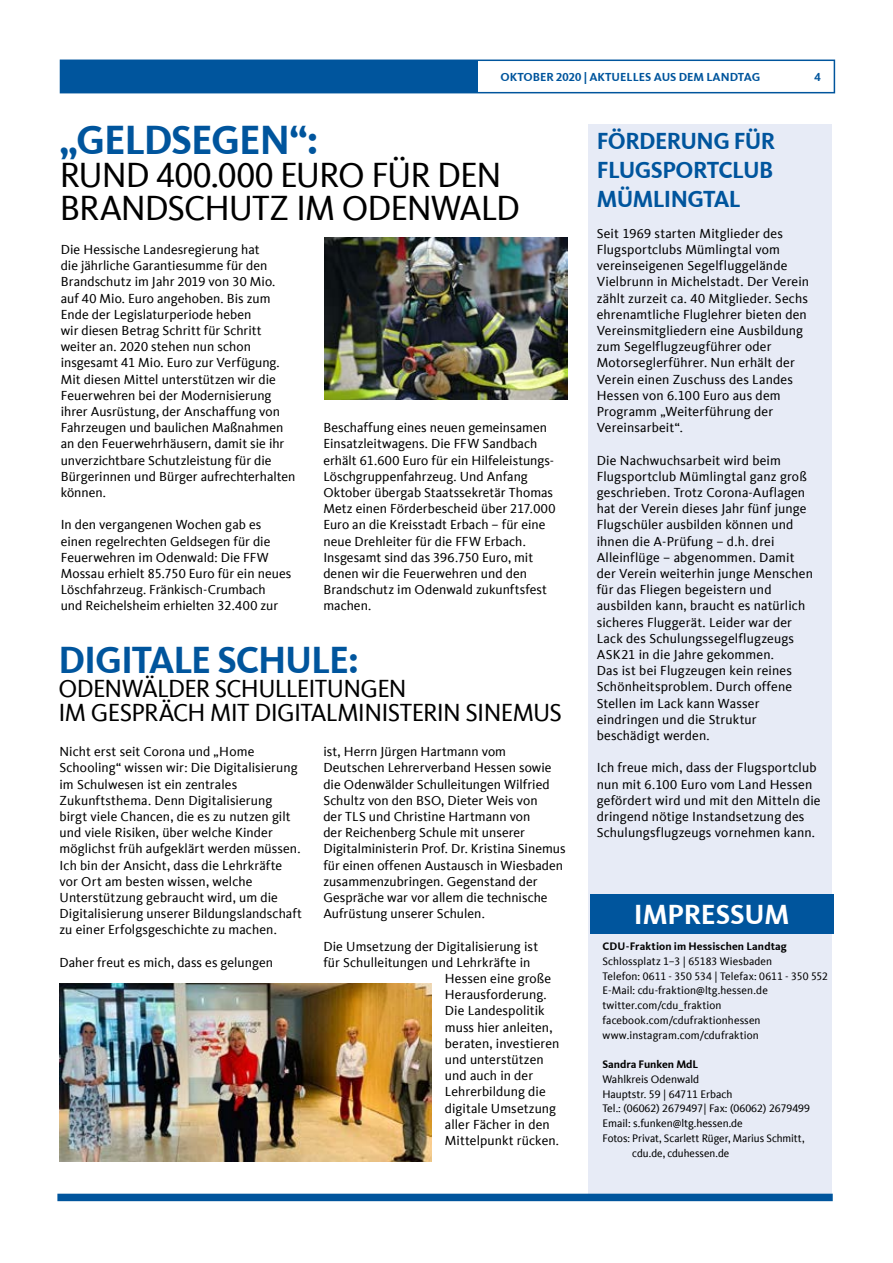
<style>
.page{position:relative;width:893px;height:1263px;background:#fff}
.page>*{position:absolute;margin:0;border:0;box-sizing:border-box;transform-origin:0 0}
.t1{font:700 42px "CDU Kievit Tab";letter-spacing:-.025em;color:#00559d}
.t2{font:700 39px "CDU Kievit Tab";letter-spacing:-.03em;color:#00559d}
.t3{font:36px/33px "CDU Kievit Tab";letter-spacing:-.03em;color:#000}
.t4{font:700 28.5px "CDU Kievit Tab";letter-spacing:-.01em;color:#fff}
.t5{font:25.5px/24px "CDU Kievit Tab";letter-spacing:-.03em;color:#000}
.t6{font:700 24px/28.8px "CDU Kievit Tab";letter-spacing:-.03em;color:#00559d;text-align:justify}
.t7{font:13.5px/16.2px "CDU Kievit Tab";letter-spacing:.005em;color:#000}
.t8{font:700 12px "CDU Kievit Tab";color:#00559d}
.t9{font:11.25px/14.7px "CDU Kievit Tab";color:#000}
.t10{font:700 11.25px "CDU Kievit Tab";letter-spacing:.01em;color:#000}
</style>
<div class="page">
<div style="left:588px;top:124px;width:244px;height:1069px;background:#e7ebf6"></div>
<div style="left:590px;top:894px;width:243px;height:39px;background:#00559d"></div>
<div style="left:57px;top:1194px;width:776px;height:7px;background:#00559d"></div>
<div style="left:60px;top:60px;width:775px;height:33px;border:2px solid #00559d"></div>
<div style="left:61px;top:60px;width:416px;height:32px;background:#00559d"></div>
<img style="left:325px;top:238px;width:243px;height:162px">
<img style="left:60px;top:983px;width:371px;height:178px">
<p class="t8" style="left:500px;top:70px;width:261px">OKTOBER 2020 | AKTUELLES AUS DEM LANDTAG</p>
<p class="t8" style="left:815px;top:70px;width:8px">4</p>
<h1 class="t1" style="left:60px;top:115px;width:260px">„GELDSEGEN“:</h1>
<h3 class="t3" style="left:60px;top:159px;width:462px">RUND 400.000 EURO FÜR DEN<br>BRANDSCHUTZ IM ODENWALD</h3>
<p class="t7" style="left:61px;top:241px;width:236px">Die Hessische Landesregierung hat<br>die jährliche Garantiesumme für den Brandschutz im Jahr 2019 von 30 Mio. auf 40 Mio. Euro angehoben. Bis zum Ende der Legislaturperiode heben<br>wir diesen Betrag Schritt für Schritt weiter an. 2020 stehen nun schon insgesamt 41 Mio. Euro zur Verfügung.<br>Mit diesen Mittel unterstützen wir die Feuerwehren bei der Modernisierung ihrer Ausrüstung, der Anschaffung von Fahrzeugen und baulichen Maßnahmen an den Feuerwehrhäusern, damit sie ihr unverzichtbare Schutzleistung für die Bürgerinnen und Bürger aufrechterhalten können.</p>
<p class="t7" style="left:61px;top:517px;width:232px">In den vergangenen Wochen gab es einen regelrechten Geldsegen für die Feuerwehren im Odenwald: Die FFW Mossau erhielt 85.750 Euro für ein neues Löschfahrzeug. Fränkisch-Crumbach<br>und Reichelsheim erhielten 32.400 zur</p>
<p class="t7" style="left:323px;top:420px;width:234px">Beschaffung eines neuen gemeinsamen Einsatzleitwagens. Die FFW Sandbach erhält 61.600 Euro für ein Hilfeleistungs-Löschgruppenfahrzeug. Und Anfang Oktober übergab Staatssekretär Thomas Metz einen Förderbescheid über 217.000<br>Euro an die Kreisstadt Erbach – für eine neue Drehleiter für die FFW Erbach.<br>Insgesamt sind das 396.750 Euro, mit denen wir die Feuerwehren und den Brandschutz im Odenwald zukunftsfest machen.</p>
<h2 class="t2" style="left:58px;top:637px;width:302px">DIGITALE SCHULE:</h2>
<h3 class="t5" style="left:58px;top:676px;width:505px">ODENWÄLDER SCHULLEITUNGEN<br>IM GESPRÄCH MIT DIGITALMINISTERIN SINEMUS</h3>
<p class="t7" style="left:60px;top:744px;width:244px">Nicht erst seit Corona und „Home Schooling“ wissen wir: Die Digitalisierung im Schulwesen ist ein zentrales Zukunftsthema. Denn Digitalisierung birgt viele Chancen, die es zu nutzen gilt und viele Risiken, über welche Kinder möglichst früh aufgeklärt werden müssen.<br>Ich bin der Ansicht, dass die Lehrkräfte vor Ort am besten wissen, welche Unterstützung gebraucht wird, um die Digitalisierung unserer Bildungslandschaft zu einer Erfolgsgeschichte zu machen.</p>
<p class="t7" style="left:60px;top:954px;width:215px">Daher freut es mich, dass es gelungen</p>
<p class="t7" style="left:323px;top:744px;width:244px">ist, Herrn Jürgen Hartmann vom Deutschen Lehrerverband Hessen sowie die Odenwälder Schulleitungen Wilfried Schultz von den BSO, Dieter Weis von<br>der TLS und Christine Hartmann von<br>der Reichenberg Schule mit unserer Digitalministerin Prof. Dr. Kristina Sinemus für einen offenen Austausch in Wiesbaden zusammenzubringen. Gegenstand der Gespräche war vor allem die technische Aufrüstung unserer Schulen.</p>
<p class="t7" style="left:323px;top:938px;width:216px">Die Umsetzung der Digitalisierung ist</p>
<p class="t7" style="left:323px;top:954px;width:209px">für Schulleitungen und Lehrkräfte in</p>
<p class="t7" style="left:445px;top:970px;width:108px">Hessen eine große</p>
<p class="t7" style="left:445px;top:987px;width:103px">Herausforderung.</p>
<p class="t7" style="left:445px;top:1003px;width:101px">Die Landespolitik</p>
<p class="t7" style="left:445px;top:1019px;width:109px">muss hier anleiten,</p>
<p class="t7" style="left:445px;top:1035px;width:116px">beraten, investieren</p>
<p class="t7" style="left:445px;top:1051px;width:100px">und unterstützen</p>
<p class="t7" style="left:445px;top:1068px;width:90px">und auch in der</p>
<p class="t7" style="left:445px;top:1084px;width:102px">Lehrerbildung die</p>
<p class="t7" style="left:445px;top:1100px;width:113px">digitale Umsetzung</p>
<p class="t7" style="left:445px;top:1116px;width:106px">aller Fächer in den</p>
<p class="t7" style="left:445px;top:1132px;width:116px">Mittelpunkt rücken.</p>
<h3 class="t6" style="left:597px;top:127px;width:180px">FÖRDERUNG FÜR FLUGSPORTCLUB MÜMLINGTAL</h3>
<p class="t7" style="left:597px;top:225px;width:214px">Seit 1969 starten Mitglieder des<br>Flugsportclubs Mümlingtal vom vereinseigenen Segelfluggelände<br>Vielbrunn in Michelstadt. Der Verein zählt zurzeit ca. 40 Mitglieder. Sechs ehrenamtliche Fluglehrer bieten den<br>Vereinsmitgliedern eine Ausbildung zum Segelflugzeugführer oder<br>Motorseglerführer. Nun erhält der<br>Verein einen Zuschuss des Landes<br>Hessen von 6.100 Euro aus dem<br>Programm „Weiterführung der<br>Vereinsarbeit“.</p>
<p class="t7" style="left:597px;top:452px;width:218px">Die Nachwuchsarbeit wird beim<br>Flugsportclub Mümlingtal ganz groß geschrieben. Trotz Corona-Auflagen hat der Verein dieses Jahr fünf junge<br>Flugschüler ausbilden können und ihnen die A-Prüfung – d.h. drei<br>Alleinflüge – abgenommen. Damit der Verein weiterhin junge Menschen für das Fliegen begeistern und ausbilden kann, braucht es natürlich sicheres Fluggerät. Leider war der<br>Lack des Schulungssegelflugzeugs<br>ASK21 in die Jahre gekommen.<br>Das ist bei Flugzeugen kein reines<br>Schönheitsproblem. Durch offene<br>Stellen im Lack kann Wasser eindringen und die Struktur beschädigt werden.</p>
<p class="t7" style="left:597px;top:760px;width:225px">Ich freue mich, dass der Flugsportclub nun mit 6.100 Euro vom Land Hessen gefördert wird und mit den Mitteln die dringend nötige Instandsetzung des Schulungsflugzeugs vornehmen kann.</p>
<h3 class="t4" style="left:634px;top:897px;width:157px">IMPRESSUM</h3>
<p class="t10" style="left:602px;top:940px;width:186px">CDU-Fraktion im Hessischen Landtag</p>
<p class="t9" style="left:602px;top:954px;width:227px">Schlossplatz 1–3 | 65183 Wiesbaden<br>Telefon: 0611 - 350 534 | Telefax: 0611 - 350 552<br>E-Mail: cdu-fraktion@ltg.hessen.de twitter.com/cdu_fraktion facebook.com/cdufraktionhessen www.instagram.com/cdufraktion</p>
<p class="t10" style="left:602px;top:1058px;width:97px">Sandra Funken MdL</p>
<p class="t9" style="left:602px;top:1072px;width:98px">Wahlkreis Odenwald</p>
<p class="t9" style="left:602px;top:1086px;width:132px">Hauptstr. 59 | 64711 Erbach</p>
<p class="t9" style="left:602px;top:1101px;width:209px">Tel.: (06062) 2679497| Fax: (06062) 2679499</p>
<p class="t9" style="left:602px;top:1116px;width:142px">Email: s.funken@ltg.hessen.de</p>
<p class="t9" style="left:602px;top:1131px;width:204px">Fotos: Privat, Scarlett Rüger, Marius Schmitt,</p>
<p class="t9" style="left:632px;top:1145px;width:98px">cdu.de, cduhessen.de</p>
</div>
